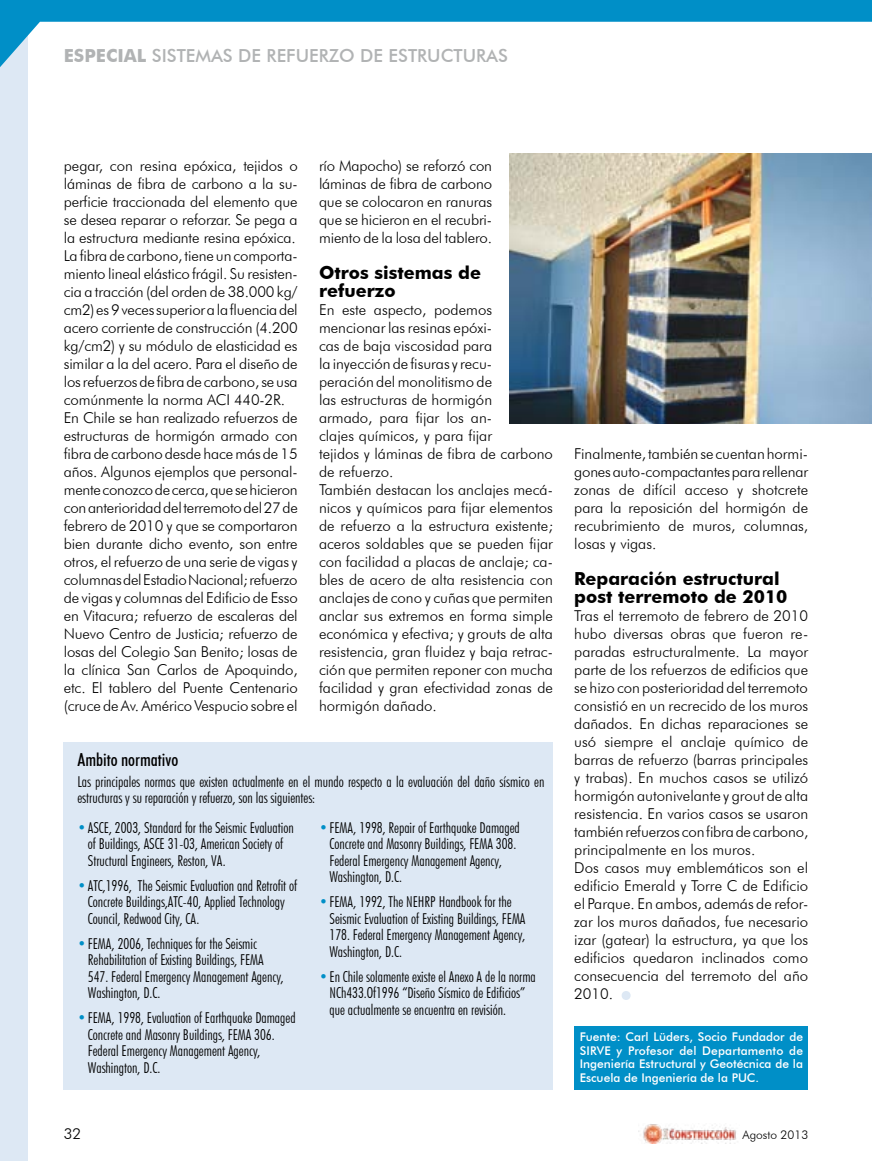
<style>
.page{position:relative;width:872px;height:1161px;background:#fff}
.page>*{position:absolute;margin:0;border:0;box-sizing:border-box;transform-origin:0 0}
.t1{font:700 18px/18px "Futura BT";color:#000}
.t2{font:500 18px "Futura BT";color:#b1b3b4}
.t3{font:500 condensed 18px "Futura BT";color:#000}
.t4{font:300 15px/18px "Futura BT";color:#000}
.t5{font:300 condensed 15px/16.5px "Futura BT";color:#000}
.t6{font:500 12px/13.5px "Futura BT";color:#fff;text-align:justify}
.t7{font:300 12px "Futura BT";color:#000}
.s1{font-weight:700}
.s2{font-weight:500;font-stretch:normal;color:#008fc7}
</style>
<div class="page">
<img style="left:638px;top:1124px;width:98px;height:19px">
<div style="left:0;top:0;width:27px;height:1161px;background:#dde8f4"></div>
<svg style="left:0;top:0;width:872px;height:67px"></svg>
<img style="left:509px;top:153px;width:363px;height:270px">
<div style="left:574px;top:1026px;width:234px;height:63px;background:#008fc7"></div>
<div style="left:64px;top:742px;width:489px;height:347px;background:#dde8f4"></div>
<p class="t2" style="left:64px;top:44px;width:446px"><span class="s1">ESPECIAL</span> SISTEMAS DE REFUERZO DE ESTRUCTURAS</p>
<p class="t4" style="left:64px;top:157px;width:236px">pegar, con resina epóxica, tejidos o láminas de fibra de carbono a la su&shy;perficie traccionada del elemento que se desea reparar o reforzar. Se pega a la estructura mediante resina epóxica.<br>La fibra de carbono, tiene un comporta&shy;miento lineal elástico frágil. Su resisten&shy;cia a tracción (del orden de 38.000 kg/ cm2) es 9 veces superior a la fluencia del acero corriente de construcción (4.200 kg/cm2) y su módulo de elasticidad es similar a la del acero. Para el diseño de los refuerzos de fibra de carbono, se usa comúnmente la norma ACI 440-2R.<br>En Chile se han realizado refuerzos de estructuras de hormigón armado con fibra de carbono desde hace más de 15 años. Algunos ejemplos que personal&shy;mente conozco de cerca, que se hicieron con anterioridad del terremoto del 27 de febrero de 2010 y que se comportaron bien durante dicho evento, son entre otros, el refuerzo de una serie de vigas y columnas del Estadio Nacional; refuerzo de vigas y columnas del Edificio de Esso en Vitacura; refuerzo de escaleras del Nuevo Centro de Justicia; refuerzo de losas del Colegio San Benito; losas de la clínica San Carlos de Apoquindo, etc. El tablero del Puente Centenario (cruce de Av. Américo Vespucio sobre el</p>
<p class="t4" style="left:319px;top:157px;width:175px;text-align:justify">río Mapocho) se reforzó con láminas de fibra de carbono que se colocaron en ranuras que se hicieron en el recubri&shy;miento de la losa del tablero.</p>
<p class="t1" style="left:319px;top:263px;width:163px">Otros sistemas de refuerzo</p>
<p class="t4" style="left:319px;top:301px;width:235px">En este aspecto, podemos mencionar las resinas epóxi-<br>cas de baja viscosidad para<br>la inyección de fisuras y recu-<br>peración del monolitismo de<br>las estructuras de hormigón<br>armado, para fijar los an-<br>clajes químicos, y para fijar<br>tejidos y láminas de fibra de carbono de refuerzo.<br>También destacan los anclajes mecá&shy;nicos y químicos para fijar elementos de refuerzo a la estructura existente; aceros soldables que se pueden fijar con facilidad a placas de anclaje; ca&shy;bles de acero de alta resistencia con anclajes de cono y cuñas que permiten anclar sus extremos en forma simple económica y efectiva; y grouts de alta resistencia, gran fluidez y baja retrac&shy;ción que permiten reponer con mucha facilidad y gran efectividad zonas de hormigón dañado.</p>
<p class="t3" style="left:77px;top:749px;width:102px">Ambito normativo</p>
<p class="t5" style="left:77px;top:773px;width:468px">Las principales normas que existen actualmente en el mundo respecto a la evaluación del daño sísmico en estructuras y su reparación y refuerzo, son las siguientes:</p>
<p class="t5" style="left:88px;top:819px;width:207px;text-indent:-10px"><span class="s2">•</span>ASCE, 2003, Standard for the Seismic Evaluation of Buildings, ASCE 31-03, American Society of<br>Structural Engineers, Reston, VA.</p>
<p class="t5" style="left:88px;top:877px;width:211px;text-indent:-10px"><span class="s2">•</span>ATC,1996, The Seismic Evaluation and Retrofit of<br>Concrete Buildings,ATC-40, Applied Technology<br>Council, Redwood City, CA.</p>
<p class="t5" style="left:88px;top:935px;width:197px;text-indent:-10px"><span class="s2">•</span>FEMA, 2006, Techniques for the Seismic Rehabilitation of Existing Buildings, FEMA 547. Federal Emergency Management Agency, Washington, D.C.</p>
<p class="t5" style="left:88px;top:1009px;width:209px;text-indent:-10px"><span class="s2">•</span>FEMA, 1998, Evaluation of Earthquake Damaged Concrete and Masonry Buildings, FEMA 306.<br>Federal Emergency Management Agency, Washington, D.C.</p>
<p class="t5" style="left:329px;top:819px;width:192px;text-indent:-11px"><span class="s2">•</span>FEMA, 1998, Repair of Earthquake Damaged Concrete and Masonry Buildings, FEMA 308.<br>Federal Emergency Management Agency, Washington, D.C.</p>
<p class="t5" style="left:329px;top:893px;width:197px;text-indent:-11px"><span class="s2">•</span>FEMA, 1992, The NEHRP Handbook for the Seismic Evaluation of Existing Buildings, FEMA 178. Federal Emergency Management Agency, Washington, D.C.</p>
<p class="t5" style="left:329px;top:968px;width:208px;text-indent:-11px"><span class="s2">•</span>En Chile solamente existe el Anexo A de la norma<br>NCh433.Of1996 “Diseño Sísmico de Edificios” que actualmente se encuentra en revisión.</p>
<p class="t4" style="left:574px;top:445px;width:235px;text-align:justify">Finalmente, también se cuentan hormi&shy;gones auto-compactantes para rellenar zonas de difícil acceso y shotcrete para la reposición del hormigón de recubrimiento de muros, columnas, losas y vigas.</p>
<p class="t1" style="left:574px;top:569px;width:215px">Reparación estructural post terremoto de 2010</p>
<p class="t4" style="left:574px;top:607px;width:235px">Tras el terremoto de febrero de 2010 hubo diversas obras que fueron re&shy;paradas estructuralmente. La mayor parte de los refuerzos de edificios que se hizo con posterioridad del terremoto consistió en un recrecido de los muros dañados. En dichas reparaciones se usó siempre el anclaje químico de barras de refuerzo (barras principales y trabas). En muchos casos se utilizó hormigón autonivelante y grout de alta resistencia. En varios casos se usaron también refuerzos con fibra de carbono, principalmente en los muros.<br>Dos casos muy emblemáticos son el edificio Emerald y Torre C de Edificio el Parque. En ambos, además de refor&shy;zar los muros dañados, fue necesario izar (gatear) la estructura, ya que los edificios quedaron inclinados como consecuencia del terremoto del año 2010.</p>
<p class="t6" style="left:579px;top:1030px;width:225px">Fuente: Carl Lüders, Socio Fundador de SIRVE y Profesor del Departamento de Ingeniería Estructural y Geotécnica de la Escuela de Ingeniería de la PUC.</p>
<p class="t4" style="left:64px;top:1125px;width:19px">32</p>
<p class="t7" style="left:742px;top:1127px;width:67px">Agosto 2013</p>
</div>
